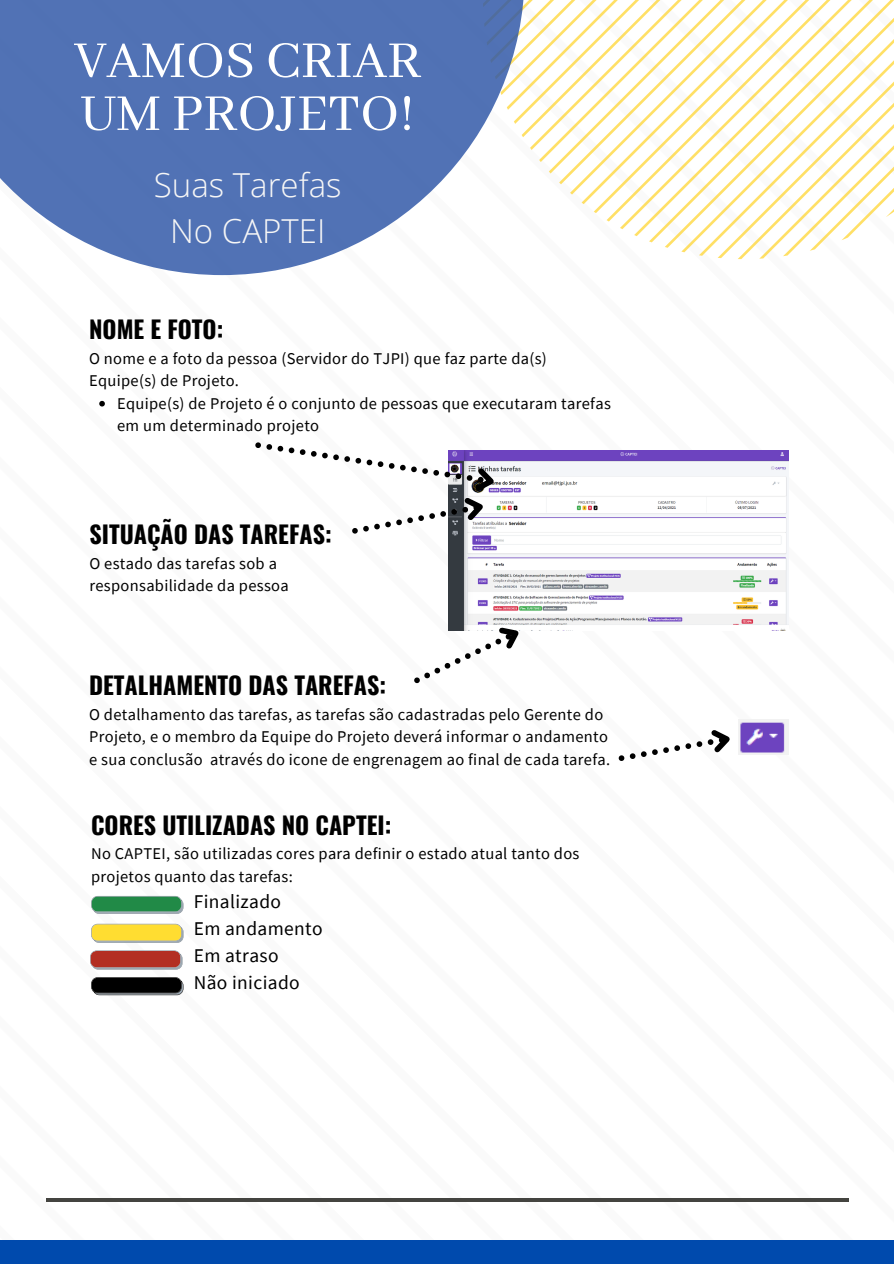
<style>
.page{position:relative;width:894px;height:1264px;background:#fff}
.page>*{position:absolute;margin:0;border:0;box-sizing:border-box;transform-origin:0 0}
.t1{font:57px/52.9px "Abhaya Libre";color:#fff}
.t2{font:300 33px "Open Sans";color:#f6f6f6}
.t3{font:700 24px "Oswald";color:#000}
.t4{font:19.5px "Source Sans Pro";letter-spacing:.02em;color:#000}
.t5{font:16.5px/22.5px "Source Sans Pro";letter-spacing:.02em;color:#000}
</style>
<div class="page">
<img style="left:448px;top:450px;width:340px;height:180px">
<svg style="left:255px;top:442px;width:247px;height:92px"></svg>
<svg style="left:414px;top:614px;width:117px;height:70px"></svg>
<svg style="left:46px;top:977px;width:137px;height:225px"></svg>
<svg style="left:90px;top:950px;width:92px;height:19px;background:#b24940"></svg>
<svg style="left:91px;top:923px;width:92px;height:19px;background:#f2d84f"></svg>
<svg style="left:91px;top:896px;width:92px;height:18px;background:#419361"></svg>
<svg style="left:524px;top:0;width:369px;height:259px"></svg>
<svg style="left:0;top:0;width:524px;height:275px;fill:#5172b5"></svg>
<img style="left:738px;top:719px;width:50px;height:35px">
<svg style="left:99px;top:401px;width:6px;height:5px"></svg>
<svg style="left:618px;top:730px;width:112px;height:31px"></svg>
<hr style="left:46px;top:1198px;width:802px;height:3px;background:#444440">
<div style="left:0;top:1240px;width:893px;height:23px;background:#004aad"></div>
<p class="t1" style="left:74px;top:36px;width:348px">VAMOS CRIAR<br>UM PROJETO!</p>
<p class="t2" style="left:154px;top:162px;width:189px">Suas Tarefas</p>
<p class="t2" style="left:170px;top:208px;width:157px">No CAPTEI</p>
<p class="t3" style="left:89px;top:310px;width:136px">NOME E FOTO:</p>
<p class="t5" style="left:89px;top:346px;width:459px">O nome e a foto da pessoa (Servidor do TJPI) que faz parte da(s)<br>Equipe(s) de Projeto.</p>
<p class="t5" style="left:117px;top:391px;width:495px">Equipe(s) de Projeto é o conjunto de pessoas que executaram tarefas em um determinado projeto</p>
<p class="t3" style="left:89px;top:515px;width:244px">SITUAÇÃO DAS TAREFAS:</p>
<p class="t5" style="left:89px;top:551px;width:201px">O estado das tarefas sob a responsabilidade da pessoa</p>
<p class="t3" style="left:89px;top:666px;width:298px">DETALHAMENTO DAS TAREFAS:</p>
<p class="t5" style="left:89px;top:702px;width:522px">O detalhamento das tarefas, as tarefas são cadastradas pelo Gerente do<br>Projeto, e o membro da Equipe do Projeto deverá informar o andamento e sua conclusão através do icone de engrenagem ao final de cada tarefa.</p>
<p class="t3" style="left:91px;top:806px;width:302px">CORES UTILIZADAS NO CAPTEI:</p>
<p class="t5" style="left:91px;top:842px;width:490px">No CAPTEI, são utilizadas cores para definir o estado atual tanto dos projetos quanto das tarefas:</p>
<p class="t4" style="left:194px;top:888px;width:89px">Finalizado</p>
<p class="t4" style="left:194px;top:915px;width:130px">Em andamento</p>
<p class="t4" style="left:194px;top:942px;width:86px">Em atraso</p>
<p class="t4" style="left:194px;top:969px;width:107px">Não iniciado</p>
</div>
